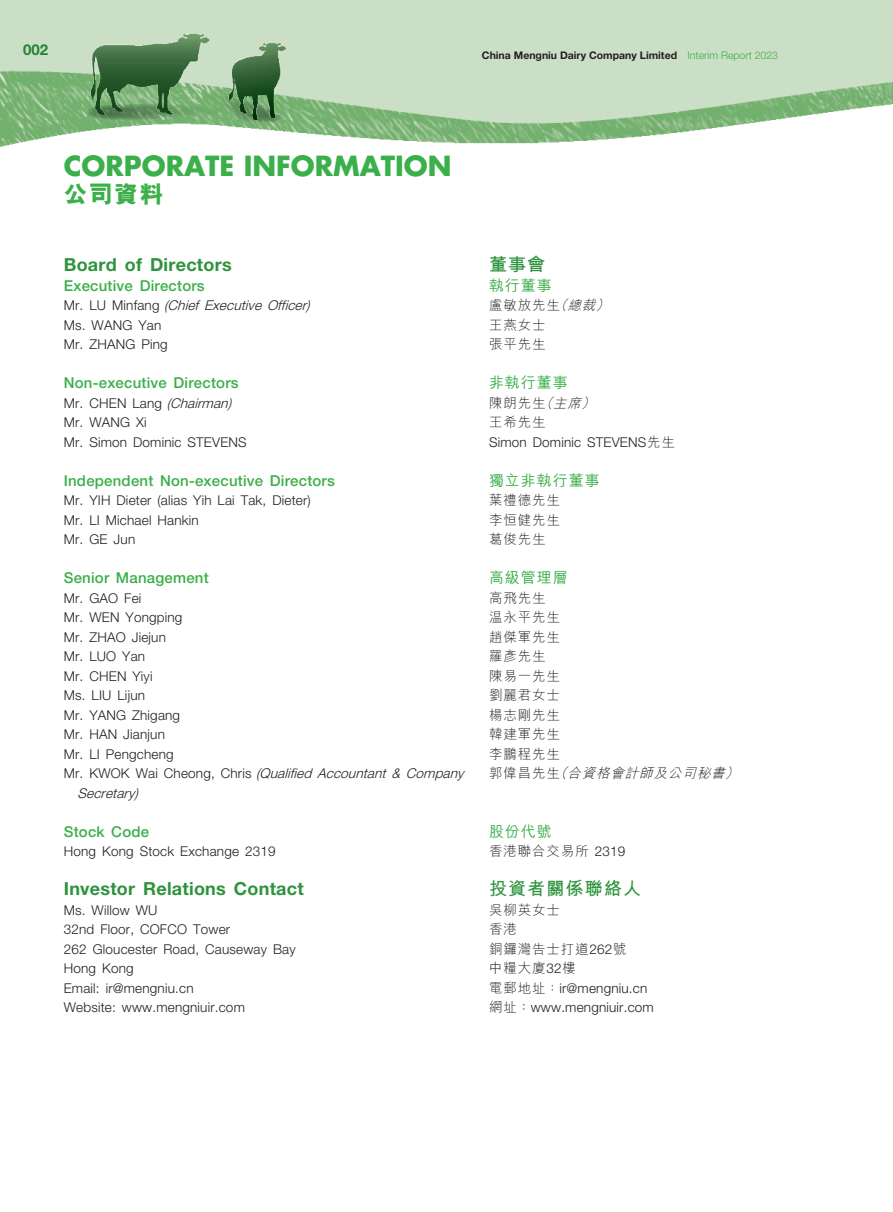
<style>
.page{position:relative;width:893px;height:1212px;background:#fff}
.page>*{position:absolute;margin:0;border:0;box-sizing:border-box;transform-origin:0 0}
.t1{font:700 27px "Futura Std";color:#3baf49}
.t2{font:800 24px "M Hei HK";color:#3baf49}
._03_H1{font:700 18px "Helvetica Neue LT Std";letter-spacing:.015em;color:#2d933c}
._03_H1-2{font:700 18px "M Hei HK";letter-spacing:.065em;color:#2d933c}
._04___H2{font:500 15px "Helvetica Neue LT Std";letter-spacing:.015em;color:#3baf49}
._04___H2-2{font:500 15px "M Hei HK";letter-spacing:.065em;color:#3baf49}
.t3{font:700 15px "Helvetica Neue LT Std";color:#238435}
._01_Body_Text{font:300 13.5px "Helvetica Neue LT Std";letter-spacing:.015em;color:#231f20}
._01_Body_Text-2{font:300 13.5px "M Hei HK";letter-spacing:.065em;color:#231f20}
._01_Body_Text-3{font:italic 300 13.5px/19.5px "Helvetica Neue LT Std";color:#231f20}
._01_Body_Text-4{font:italic 300 13.5px "M Hei HK";color:#231f20}
.t4{font:700 10.5px "Helvetica Neue LT Std";color:#231f20}
.s1{font-weight:300;color:#3baf49}
.s2{font-style:normal}
.s3{font-style:italic}
.s4{font-family:"M Hei HK"}
.s5{font-family:"Helvetica Neue LT Std"}
</style>
<div class="page">
<img style="left:0;top:0;width:893px;height:147px">
<svg style="left:87px;top:92px;width:193px;height:30px;background:#679a64"></svg>
<p class="t3" style="left:23px;top:40px;width:27px">002</p>
<p class="t4" style="left:482px;top:49px;width:298px">China Mengniu Dairy Company Limited <span class="s1">Interim Report 2023</span></p>
<h1 class="t1" style="left:64px;top:147px;width:389px">CORPORATE INFORMATION</h1>
<h2 class="t2" style="left:64px;top:178px;width:101px">公司資料</h2>
<p class="_03_H1" style="left:64px;top:254px;width:169px">Board of Directors</p>
<p class="_04___H2" style="left:64px;top:276px;width:142px">Executive Directors</p>
<p class="_01_Body_Text-3" style="left:64px;top:295px;width:248px"><span class="s2">M r . L U M i n f a n g</span> (Chief Executive Officer)</p>
<p class="_01_Body_Text" style="left:64px;top:317px;width:99px">Ms. WANG Yan</p>
<p class="_01_Body_Text" style="left:64px;top:336px;width:105px">Mr. ZHANG Ping</p>
<p class="_04___H2" style="left:64px;top:374px;width:176px">Non-executive Directors</p>
<p class="_01_Body_Text" style="left:64px;top:395px;width:169px">M r . C H E N L a n g <span class="s3">(Chairman)</span></p>
<p class="_01_Body_Text" style="left:64px;top:414px;width:84px">Mr. WANG Xi</p>
<p class="_01_Body_Text" style="left:64px;top:434px;width:184px">Mr. Simon Dominic STEVENS</p>
<p class="_04___H2" style="left:64px;top:471px;width:273px">Independent Non-executive Directors</p>
<p class="_01_Body_Text" style="left:64px;top:492px;width:248px">Mr. YIH Dieter (alias Yih Lai Tak, Dieter)</p>
<p class="_01_Body_Text" style="left:64px;top:512px;width:136px">Mr. LI Michael Hankin</p>
<p class="_01_Body_Text" style="left:64px;top:531px;width:73px">Mr. GE Jun</p>
<p class="_04___H2" style="left:64px;top:569px;width:146px">Senior Management</p>
<p class="_01_Body_Text" style="left:64px;top:590px;width:79px">Mr. GAO Fei</p>
<p class="_01_Body_Text" style="left:64px;top:609px;width:120px">Mr. WEN Yongping</p>
<p class="_01_Body_Text" style="left:64px;top:629px;width:104px">Mr. ZHAO Jiejun</p>
<p class="_01_Body_Text" style="left:64px;top:648px;width:83px">Mr. LUO Yan</p>
<p class="_01_Body_Text" style="left:64px;top:668px;width:90px">Mr. CHEN Yiyi</p>
<p class="_01_Body_Text" style="left:64px;top:687px;width:83px">Ms. LIU Lijun</p>
<p class="_01_Body_Text" style="left:64px;top:707px;width:118px">Mr. YANG Zhigang</p>
<p class="_01_Body_Text" style="left:64px;top:726px;width:103px">Mr. HAN Jianjun</p>
<p class="_01_Body_Text" style="left:64px;top:746px;width:111px">Mr. LI Pengcheng</p>
<p class="_01_Body_Text-3" style="left:77px;top:763px;width:387px;text-indent:-14px"><span class="s2">M r . K W O K W a i C h e o n g , C h r i s</span> (Qualified Accountant &amp; Company<br>Secretary)</p>
<p class="_04___H2" style="left:64px;top:822px;width:87px">Stock Code</p>
<p class="_01_Body_Text" style="left:64px;top:843px;width:213px">Hong Kong Stock Exchange 2319</p>
<p class="_03_H1" style="left:64px;top:878px;width:241px">Investor Relations Contact</p>
<p class="_01_Body_Text" style="left:64px;top:902px;width:95px">Ms. Willow WU</p>
<p class="_01_Body_Text" style="left:64px;top:921px;width:168px">32nd Floor, COFCO Tower</p>
<p class="_01_Body_Text" style="left:64px;top:941px;width:233px">262 Gloucester Road, Causeway Bay</p>
<p class="_01_Body_Text" style="left:64px;top:960px;width:71px">Hong Kong</p>
<p class="_01_Body_Text" style="left:64px;top:980px;width:131px">Email: ir@mengniu.cn</p>
<p class="_01_Body_Text" style="left:64px;top:999px;width:183px">Website: www.mengniuir.com</p>
<p class="_03_H1-2" style="left:489px;top:252px;width:58px">董事會</p>
<p class="_04___H2-2" style="left:489px;top:274px;width:64px">執行董事</p>
<p class="_01_Body_Text-2" style="left:489px;top:296px;width:126px">盧敏放先生<span class="s3">（總裁）</span></p>
<p class="_01_Body_Text-2" style="left:489px;top:315px;width:58px">王燕女士</p>
<p class="_01_Body_Text-2" style="left:489px;top:335px;width:58px">張平先生</p>
<p class="_04___H2-2" style="left:489px;top:372px;width:80px">非執行董事</p>
<p class="_01_Body_Text-2" style="left:489px;top:393px;width:112px">陳朗先生<span class="s3">（主席）</span></p>
<p class="_01_Body_Text-2" style="left:489px;top:413px;width:58px">王希先生</p>
<p class="_01_Body_Text" style="left:489px;top:434px;width:188px">Simon Dominic STEVENS<span class="s4">先生</span></p>
<p class="_04___H2-2" style="left:489px;top:469px;width:112px">獨立非執行董事</p>
<p class="_01_Body_Text-2" style="left:489px;top:491px;width:72px">葉禮德先生</p>
<p class="_01_Body_Text-2" style="left:489px;top:510px;width:72px">李恒健先生</p>
<p class="_01_Body_Text-2" style="left:489px;top:530px;width:58px">葛俊先生</p>
<p class="_04___H2-2" style="left:489px;top:567px;width:80px">高級管理層</p>
<p class="_01_Body_Text-2" style="left:489px;top:588px;width:58px">高飛先生</p>
<p class="_01_Body_Text-2" style="left:489px;top:608px;width:72px">温永平先生</p>
<p class="_01_Body_Text-2" style="left:489px;top:627px;width:72px">趙傑軍先生</p>
<p class="_01_Body_Text-2" style="left:489px;top:647px;width:58px">羅彥先生</p>
<p class="_01_Body_Text-2" style="left:489px;top:666px;width:72px">陳易一先生</p>
<p class="_01_Body_Text-2" style="left:489px;top:686px;width:72px">劉麗君女士</p>
<p class="_01_Body_Text-2" style="left:489px;top:705px;width:72px">楊志剛先生</p>
<p class="_01_Body_Text-2" style="left:489px;top:725px;width:72px">韓建軍先生</p>
<p class="_01_Body_Text-2" style="left:489px;top:744px;width:72px">李鵬程先生</p>
<p class="_01_Body_Text-4" style="left:489px;top:764px;width:256px"><span class="s2">郭偉昌先生</span>（合資格會計師及公司秘書）</p>
<p class="_04___H2-2" style="left:489px;top:820px;width:64px">股份代號</p>
<p class="_01_Body_Text-2" style="left:489px;top:842px;width:138px">香港聯合交易所 <span class="s5">2319</span></p>
<p class="_03_H1-2" style="left:489px;top:876px;width:154px">投資者關係聯絡人</p>
<p class="_01_Body_Text-2" style="left:489px;top:900px;width:72px">吳柳英女士</p>
<p class="_01_Body_Text-2" style="left:489px;top:920px;width:29px">香港</p>
<p class="_01_Body_Text-2" style="left:489px;top:939px;width:139px">銅鑼灣告士打道<span class="s5">262</span>號</p>
<p class="_01_Body_Text-2" style="left:489px;top:959px;width:89px">中糧大廈<span class="s5">32</span>樓</p>
<p class="_01_Body_Text" style="left:489px;top:980px;width:160px"><span class="s4">電郵地址：</span>ir@mengniu.cn</p>
<p class="_01_Body_Text" style="left:489px;top:999px;width:166px"><span class="s4">網址：</span>www.mengniuir.com</p>
</div>
